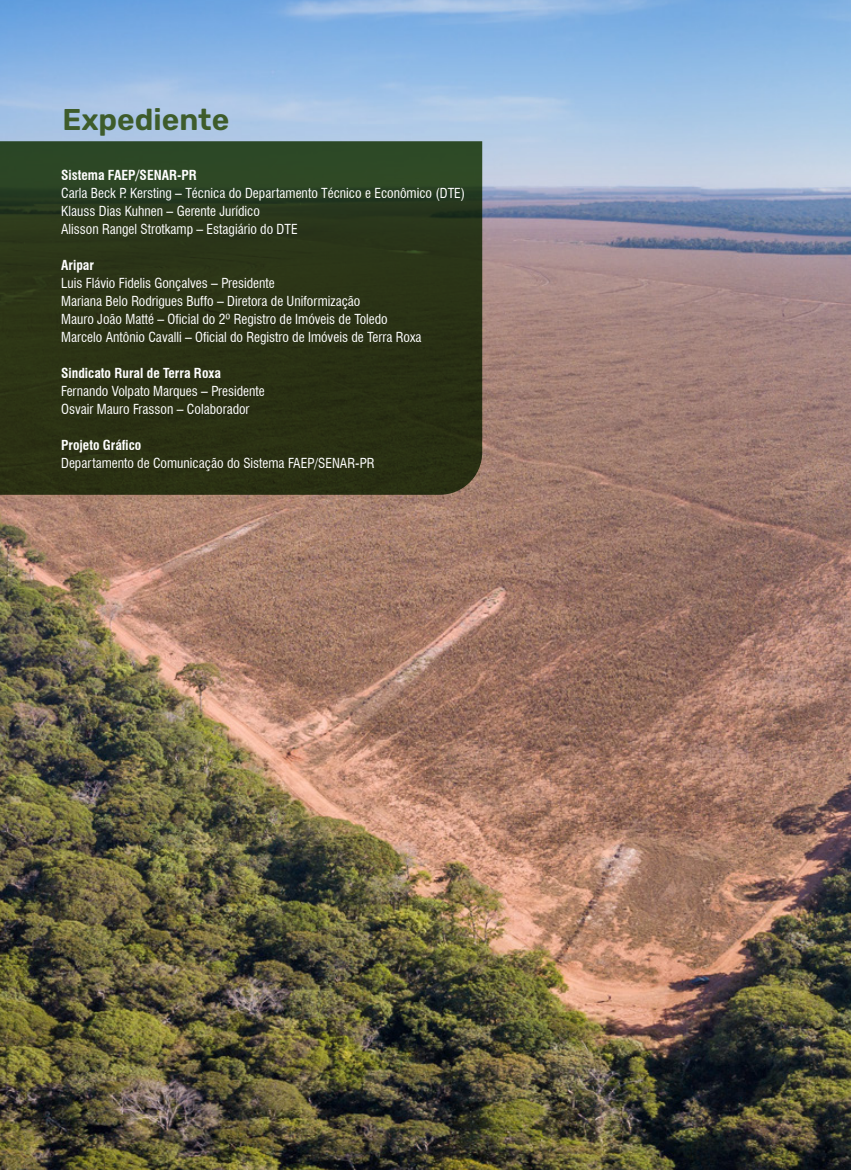
<style>
.page{position:relative;width:851px;height:1170px;background:#fff}
.page>*{position:absolute;margin:0;border:0;box-sizing:border-box;transform-origin:0 0}
.t1{font:600 30px "Rubik";color:#3e5c2b}
.t2{font:condensed 13.5px/18px "Swiss 721 BT";color:#fff}
.t3{font:700 condensed 13.5px "Swiss 721 BT";color:#fff}
</style>
<div class="page">
<img style="left:0;top:0;width:850px;height:1169px">
<svg style="left:0;top:141px;width:482px;height:354px;background:#2a3518"></svg>
<h1 class="t1" style="left:62px;top:103px;width:168px">Expediente</h1>
<p class="t3" style="left:61px;top:167px;width:137px">Sistema FAEP/SENAR-PR</p>
<p class="t2" style="left:61px;top:184px;width:405px">Carla Beck P. Kersting – Técnica do Departamento Técnico e Econômico (DTE)<br>Klauss Dias Kuhnen – Gerente Jurídico<br>Alisson Rangel Strotkamp – Estagiário do DTE</p>
<p class="t3" style="left:61px;top:257px;width:34px">Aripar</p>
<p class="t2" style="left:61px;top:274px;width:362px">Luis Flávio Fidelis Gonçalves – Presidente<br>Mariana Belo Rodrigues Buffo – Diretora de Uniformização<br>Mauro João Matté – Oficial do 2º Registro de Imóveis de Toledo Marcelo Antônio Cavalli – Oficial do Registro de Imóveis de Terra Roxa</p>
<p class="t3" style="left:61px;top:365px;width:161px">Sindicato Rural de Terra Roxa</p>
<p class="t2" style="left:61px;top:382px;width:205px">Fernando Volpato Marques – Presidente<br>Osvair Mauro Frasson – Colaborador</p>
<p class="t3" style="left:61px;top:437px;width:82px">Projeto Gráfico</p>
<p class="t2" style="left:61px;top:454px;width:315px">Departamento de Comunicação do Sistema FAEP/SENAR-PR</p>
</div>
